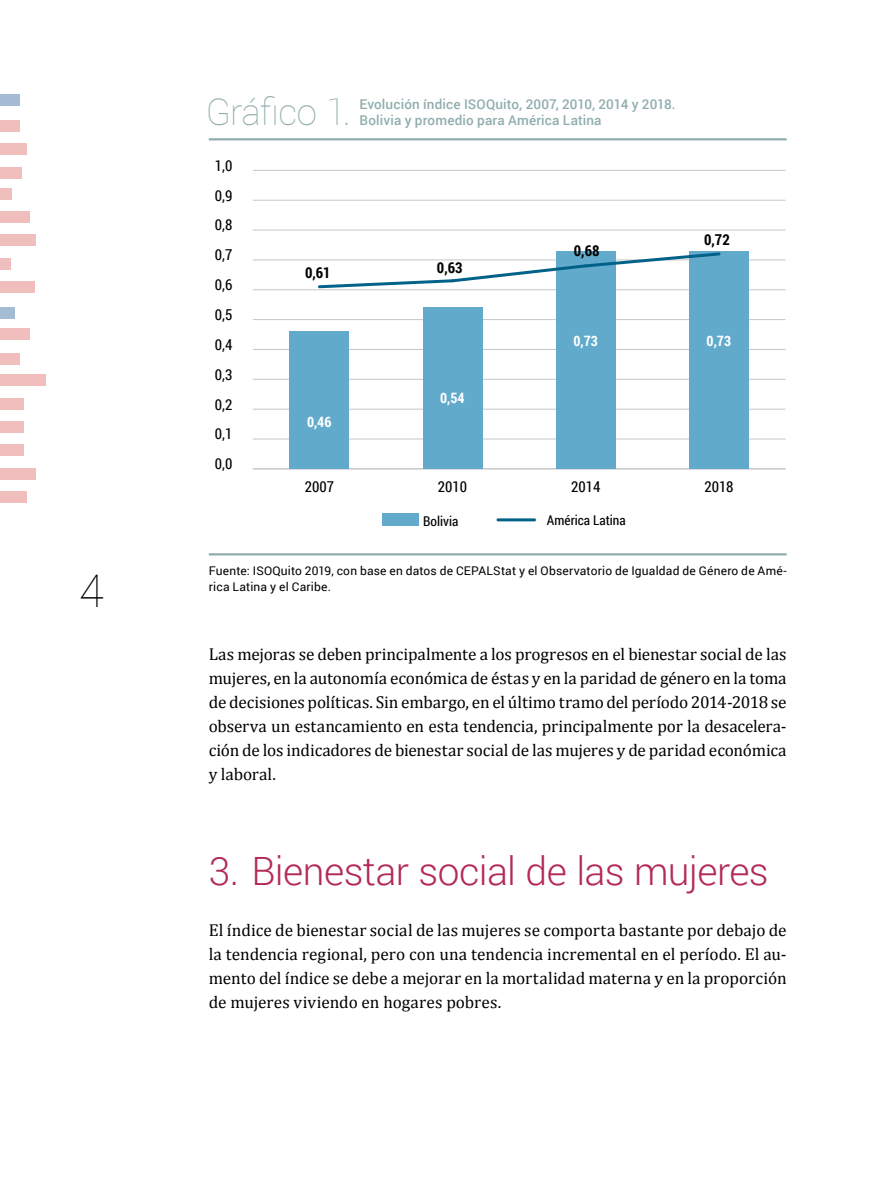
<style>
.page{position:relative;width:893px;height:1188px;background:#fff}
.page>*{position:absolute;margin:0;border:0;box-sizing:border-box;transform-origin:0 0}
.t1{font:100 45px "Roboto";color:#000}
.t2{font:300 39px "Roboto";letter-spacing:-.015em;color:#b32a55}
.t3{font:100 36.75px "Roboto";letter-spacing:-.025em;color:#90adac}
.t4{font:17.25px/24px "Cambria";letter-spacing:-.005em;color:#000;text-align:justify}
.t5{font:15px "Roboto Condensed";color:#000}
.t6{font:700 15px "Roboto Condensed";color:#000}
.t7{font:700 14.25px "Roboto Condensed";color:#fff}
.t8{font:500 13.5px/16.5px "Roboto";letter-spacing:.01em;color:#90adac}
.t9{font:13.5px "Roboto Condensed";color:#000}
.t10{font:12px/16.5px "Roboto";letter-spacing:.015em;color:#000}
</style>
<div class="page">
<div style="left:0;top:491px;width:27px;height:12px;background:#f0bfbd"></div>
<div style="left:0;top:468px;width:35px;height:11px;background:#f0bfbd"></div>
<div style="left:0;top:445px;width:23px;height:11px;background:#f0bfbd"></div>
<div style="left:0;top:421px;width:23px;height:12px;background:#f0bfbd"></div>
<div style="left:0;top:398px;width:23px;height:11px;background:#f0bfbd"></div>
<div style="left:0;top:375px;width:46px;height:11px;background:#f0bfbd"></div>
<div style="left:0;top:354px;width:19px;height:11px;background:#f0bfbd"></div>
<div style="left:0;top:328px;width:29px;height:11px;background:#f0bfbd"></div>
<div style="left:0;top:307px;width:15px;height:11px;background:#a4bcd3"></div>
<div style="left:0;top:281px;width:35px;height:12px;background:#f0bfbd"></div>
<div style="left:0;top:258px;width:10px;height:11px;background:#f0bfbd"></div>
<div style="left:0;top:235px;width:35px;height:11px;background:#f0bfbd"></div>
<div style="left:0;top:211px;width:29px;height:12px;background:#f0bfbd"></div>
<div style="left:0;top:188px;width:11px;height:11px;background:#f0bfbd"></div>
<div style="left:0;top:167px;width:22px;height:11px;background:#f0bfbd"></div>
<div style="left:0;top:144px;width:27px;height:11px;background:#f0bfbd"></div>
<div style="left:0;top:120px;width:19px;height:12px;background:#f0bfbd"></div>
<div style="left:0;top:95px;width:19px;height:11px;background:#a4bcd3"></div>
<hr style="left:209px;top:138px;width:578px;height:2px;background:#90adac">
<hr style="left:209px;top:553px;width:578px;height:3px;background:#90adac">
<hr style="left:253px;top:468px;width:533px;height:1px;background:#c6c6c6">
<hr style="left:253px;top:439px;width:533px;height:1px;background:#c6c6c6">
<hr style="left:253px;top:409px;width:533px;height:1px;background:#c6c6c6">
<hr style="left:253px;top:379px;width:533px;height:1px;background:#c6c6c6">
<hr style="left:253px;top:349px;width:533px;height:1px;background:#c6c6c6">
<hr style="left:253px;top:319px;width:533px;height:1px;background:#c6c6c6">
<hr style="left:253px;top:289px;width:533px;height:1px;background:#c6c6c6">
<hr style="left:253px;top:260px;width:533px;height:1px;background:#c6c6c6">
<hr style="left:253px;top:230px;width:533px;height:1px;background:#c6c6c6">
<hr style="left:253px;top:200px;width:533px;height:1px;background:#c6c6c6">
<hr style="left:253px;top:170px;width:533px;height:1px;background:#c6c6c6">
<div style="left:382px;top:514px;width:37px;height:12px;background:#61aacb"></div>
<div style="left:289px;top:332px;width:60px;height:137px;background:#61aacb"></div>
<div style="left:423px;top:308px;width:60px;height:161px;background:#61aacb"></div>
<div style="left:556px;top:251px;width:60px;height:218px;background:#61aacb"></div>
<div style="left:689px;top:251px;width:60px;height:218px;background:#61aacb"></div>
<hr style="left:498px;top:518px;width:37px;height:3px;background:#006189">
<svg style="left:316px;top:252px;width:405px;height:38px"></svg>
<h1 class="t1" style="left:79px;top:560px;width:26px">4</h1>
<h3 class="t3" style="left:206px;top:87px;width:146px">Gráfico 1.</h3>
<p class="t8" style="left:360px;top:95px;width:318px">Evolución índice ISOQuito, 2007, 2010, 2014 y 2018.<br>Bolivia y promedio para América Latina</p>
<p class="t5" style="left:215px;top:155px;width:19px">1,0</p>
<p class="t5" style="left:215px;top:185px;width:19px">0,9</p>
<p class="t5" style="left:215px;top:215px;width:19px">0,8</p>
<p class="t5" style="left:215px;top:245px;width:19px">0,7</p>
<p class="t5" style="left:215px;top:274px;width:19px">0,6</p>
<p class="t5" style="left:215px;top:304px;width:19px">0,5</p>
<p class="t5" style="left:215px;top:334px;width:19px">0,4</p>
<p class="t5" style="left:215px;top:364px;width:19px">0,3</p>
<p class="t5" style="left:215px;top:394px;width:19px">0,2</p>
<p class="t5" style="left:215px;top:424px;width:19px">0,1</p>
<p class="t5" style="left:215px;top:453px;width:19px">0,0</p>
<p class="t6" style="left:305px;top:263px;width:27px">0,61</p>
<p class="t6" style="left:437px;top:257px;width:27px">0,63</p>
<p class="t7" style="left:307px;top:412px;width:26px">0,46</p>
<p class="t7" style="left:440px;top:388px;width:26px">0,54</p>
<p class="t6" style="left:574px;top:240px;width:27px">0,68</p>
<p class="t6" style="left:704px;top:229px;width:27px">0,72</p>
<p class="t7" style="left:573px;top:331px;width:26px">0,73</p>
<p class="t7" style="left:707px;top:331px;width:26px">0,73</p>
<p class="t5" style="left:305px;top:476px;width:31px">2007</p>
<p class="t5" style="left:438px;top:476px;width:31px">2010</p>
<p class="t5" style="left:571px;top:476px;width:31px">2014</p>
<p class="t5" style="left:704px;top:476px;width:31px">2018</p>
<p class="t9" style="left:423px;top:511px;width:37px">Bolivia</p>
<p class="t9" style="left:547px;top:511px;width:80px">América Latina</p>
<p class="t10" style="left:209px;top:562px;width:579px">Fuente: ISOQuito 2019, con base en datos de CEPALStat y el Observatorio de Igualdad de Género de Amé&shy;rica Latina y el Caribe.</p>
<p class="t4" style="left:209px;top:642px;width:579px">Las mejoras se deben principalmente a los progresos en el bienestar social de las mujeres, en la autonomía económica de éstas y en la paridad de género en la toma de decisiones políticas. Sin embargo, en el último tramo del período 2014-2018 se observa un estancamiento en esta tendencia, principalmente por la desacelera&shy;ción de los indicadores de bienestar social de las mujeres y de paridad económica y laboral.</p>
<h2 class="t2" style="left:209px;top:844px;width:562px">3. Bienestar social de las mujeres</h2>
<p class="t4" style="left:209px;top:918px;width:579px">El índice de bienestar social de las mujeres se comporta bastante por debajo de la tendencia regional, pero con una tendencia incremental en el período. El au&shy;mento del índice se debe a mejorar en la mortalidad materna y en la proporción de mujeres viviendo en hogares pobres.</p>
</div>
